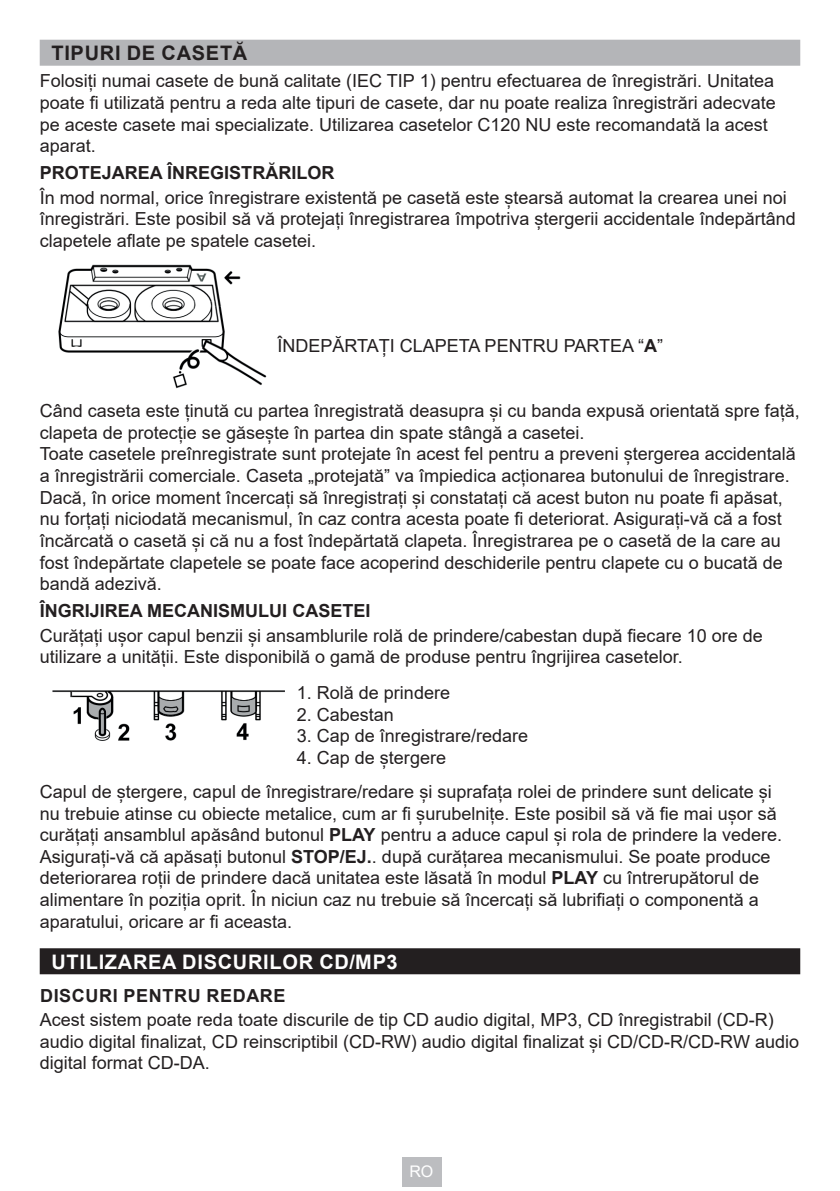
<style>
.page{position:relative;width:840px;height:1191px;background:#fff}
.page>*{position:absolute;margin:0;border:0;box-sizing:border-box;transform-origin:0 0}
.t1{font:700 20px "Arial";letter-spacing:.035em;color:#fff}
.t2{font:700 20px "Arial";letter-spacing:.035em;color:#231f20}
.t3{font:18px/21.6px "Arial";color:#231f20}
.t4{font:700 18px "Arial";color:#231f20}
.t5{font:700 18px "Arial";letter-spacing:.035em;color:#231f20}
.t6{font:16px "Arial";color:#fff}
.s1{font-weight:700}
</style>
<div class="page">
<div style="left:401px;top:1157px;width:40px;height:29px;background:#bcbdc0"></div>
<div style="left:40px;top:40px;width:759px;height:26px;background:#b4b5b8"></div>
<div style="left:40px;top:948px;width:759px;height:26px;background:#231f20"></div>
<img style="left:58px;top:264px;width:209px;height:125px">
<img style="left:52px;top:690px;width:233px;height:51px">
<p class="t2" style="left:51px;top:39px;width:197px">TIPURI DE CASETĂ</p>
<p class="t3" style="left:40px;top:70px;width:737px">Folosiți numai casete de bună calitate (IEC TIP 1) pentru efectuarea de înregistrări. Unitatea poate fi utilizată pentru a reda alte tipuri de casete, dar nu poate realiza înregistrări adecvate pe aceste casete mai specializate. Utilizarea casetelor C120 NU este recomandată la acest aparat.</p>
<p class="t4" style="left:40px;top:160px;width:296px">PROTEJAREA ÎNREGISTRĂRILOR</p>
<p class="t3" style="left:40px;top:187px;width:757px">În mod normal, orice înregistrare existentă pe casetă este ștearsă automat la crearea unei noi înregistrări. Este posibil să vă protejați înregistrarea împotriva ștergerii accidentale îndepărtând clapetele aflate pe spatele casetei.</p>
<p class="t3" style="left:277px;top:335px;width:387px">ÎNDEPĂRTAȚI CLAPETA PENTRU PARTEA “<span class="s1">A</span>”</p>
<p class="t3" style="left:40px;top:400px;width:761px">Când caseta este ținută cu partea înregistrată deasupra și cu banda expusă orientată spre față, clapeta de protecție se găsește în partea din spate stângă a casetei.<br>Toate casetele preînregistrate sunt protejate în acest fel pentru a preveni ștergerea accidentală a înregistrării comerciale. Caseta „protejată” va împiedica acționarea butonului de înregistrare.<br>Dacă, în orice moment încercați să înregistrați și constatați că acest buton nu poate fi apăsat, nu forțați niciodată mecanismul, în caz contra acesta poate fi deteriorat. Asigurați-vă că a fost încărcată o casetă și că nu a fost îndepărtată clapeta. Înregistrarea pe o casetă de la care au fost îndepărtate clapetele se poate face acoperind deschiderile pentru clapete cu o bucată de bandă adezivă.</p>
<p class="t4" style="left:40px;top:598px;width:332px">ÎNGRIJIREA MECANISMULUI CASETEI</p>
<p class="t3" style="left:40px;top:624px;width:724px">Curățați ușor capul benzii și ansamblurile rolă de prindere/cabestan după fiecare 10 ore de utilizare a unității. Este disponibilă o gamă de produse pentru îngrijirea casetelor.</p>
<p class="t3" style="left:296px;top:681px;width:155px">1. Rolă de prindere</p>
<p class="t3" style="left:296px;top:703px;width:99px">2. Cabestan</p>
<p class="t3" style="left:296px;top:725px;width:233px">3. Cap de înregistrare/redare</p>
<p class="t3" style="left:40px;top:740px;width:733px;line-height:34.2px;text-indent:257px">4. Cap de ștergere<br>Capul de ștergere, capul de înregistrare/redare și suprafața rolei de prindere sunt delicate și</p>
<p class="t3" style="left:40px;top:802px;width:743px">nu trebuie atinse cu obiecte metalice, cum ar fi șurubelnițe. Este posibil să vă fie mai ușor să curățați ansamblul apăsând butonul <span class="s1">PLAY</span> pentru a aduce capul și rola de prindere la vedere.<br>Asigurați-vă că apăsați butonul <span class="s1">STOP/EJ.</span>. după curățarea mecanismului. Se poate produce deteriorarea roții de prindere dacă unitatea este lăsată în modul <span class="s1">PLAY</span> cu întrerupătorul de alimentare în poziția oprit. În niciun caz nu trebuie să încercați să lubrifiați o componentă a aparatului, oricare ar fi aceasta.</p>
<p class="t1" style="left:51px;top:947px;width:347px">UTILIZAREA DISCURILOR CD/MP3</p>
<p class="t5" style="left:40px;top:982px;width:247px">DISCURI PENTRU REDARE</p>
<p class="t3" style="left:40px;top:1008px;width:760px">Acest sistem poate reda toate discurile de tip CD audio digital, MP3, CD înregistrabil (CD-R) audio digital finalizat, CD reinscriptibil (CD-RW) audio digital finalizat și CD/CD-R/CD-RW audio digital format CD-DA.</p>
<p class="t6" style="left:409px;top:1160px;width:25px">RO</p>
</div>
